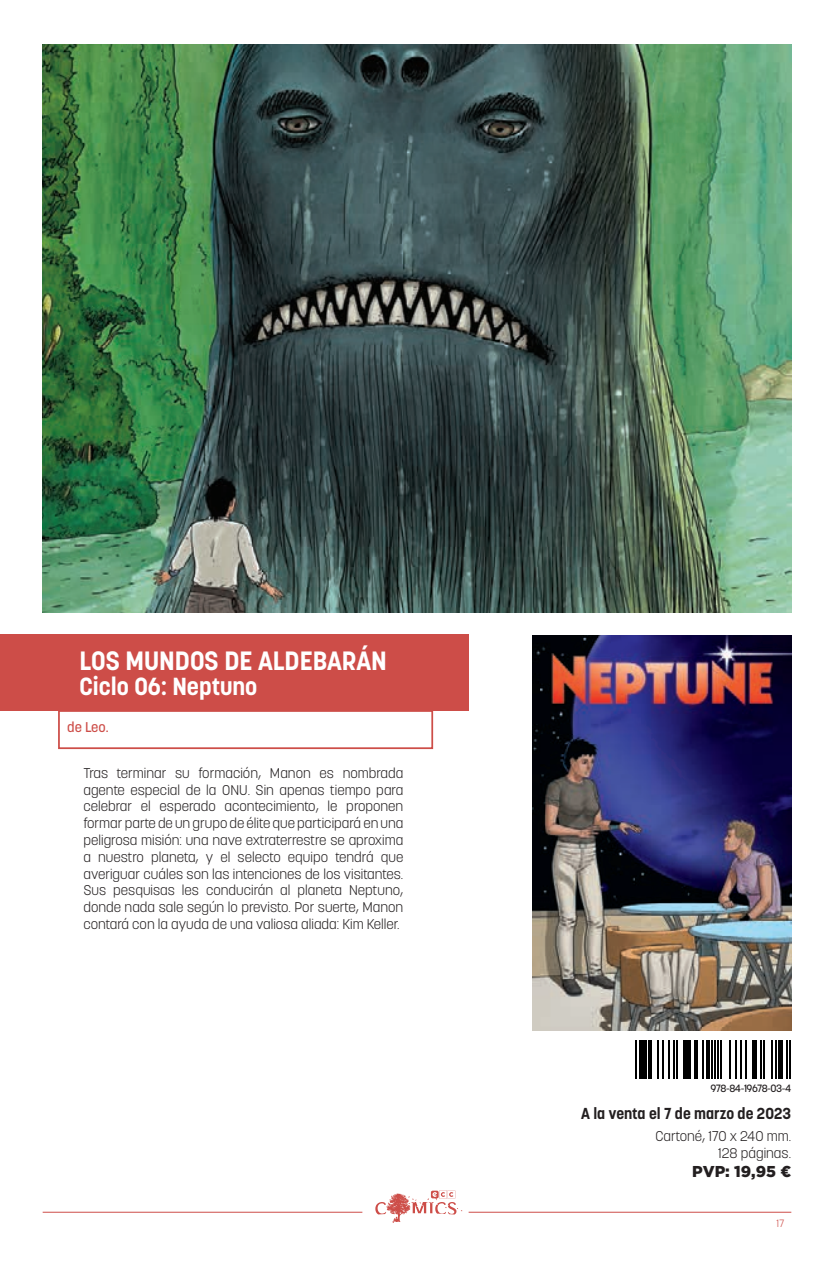
<style>
.page{position:relative;width:834px;height:1275px;background:#fff}
.page>*{position:absolute;margin:0;border:0;box-sizing:border-box;transform-origin:0 0}
.t1{font:700 26.25px "Korolev";color:#fff}
.t2{font:700 24.5px "Korolev";color:#fff}
.t3{font:700 15.75px "Korolev";color:#231f20}
.t4{font:900 15.75px "Gotham";letter-spacing:-.005em;color:#231f20}
.t5{font:300 14px/16.8px "Korolev";color:#231f20;text-align:justify}
.t6{font:500 14px "Korolev";color:#cd4d48}
.t7{font:500 10.5px "Korolev";letter-spacing:-.05em;color:#231f20}
.t8{font:300 10.5px "Korolev";color:#cd4d48}
</style>
<div class="page">
<img style="left:43px;top:45px;width:748px;height:568px">
<div style="left:0;top:634px;width:468px;height:77px;background:#cd4d48"></div>
<div style="left:58px;top:710px;width:375px;height:39px;border:2px solid #cd4d48"></div>
<img style="left:532px;top:635px;width:259px;height:395px">
<svg style="left:640px;top:1040px;width:148px;height:39px"></svg>
<hr style="left:635px;top:1040px;width:2px;height:39px;background:#000">
<hr style="left:638px;top:1040px;width:2px;height:39px;background:#000">
<div style="left:641px;top:1040px;width:5px;height:39px;background:#000"></div>
<hr style="left:648px;top:1040px;width:3px;height:39px;background:#000">
<hr style="left:656px;top:1040px;width:2px;height:39px;background:#000">
<hr style="left:661px;top:1040px;width:2px;height:39px;background:#000">
<hr style="left:668px;top:1040px;width:1px;height:39px;background:#000">
<hr style="left:673px;top:1040px;width:1px;height:39px;background:#000">
<hr style="left:676px;top:1040px;width:2px;height:39px;background:#000">
<svg style="left:682px;top:1040px;width:4px;height:39px"></svg>
<hr style="left:687px;top:1040px;width:4px;height:39px;background:#000">
<hr style="left:694px;top:1040px;width:3px;height:39px;background:#000">
<hr style="left:702px;top:1040px;width:2px;height:39px;background:#000">
<svg style="left:705px;top:1040px;width:4px;height:39px"></svg>
<hr style="left:710px;top:1040px;width:2px;height:39px;background:#000">
<hr style="left:714px;top:1040px;width:1px;height:39px;background:#000">
<hr style="left:717px;top:1040px;width:2px;height:39px;background:#000">
<hr style="left:720px;top:1040px;width:2px;height:39px;background:#000">
<hr style="left:728px;top:1040px;width:2px;height:39px;background:#000">
<hr style="left:735px;top:1040px;width:1px;height:39px;background:#000">
<hr style="left:740px;top:1040px;width:1px;height:39px;background:#000">
<hr style="left:745px;top:1040px;width:1px;height:39px;background:#000">
<div style="left:751px;top:1040px;width:5px;height:39px;background:#000"></div>
<hr style="left:759px;top:1040px;width:2px;height:39px;background:#000">
<hr style="left:763px;top:1040px;width:1px;height:39px;background:#000">
<hr style="left:771px;top:1040px;width:2px;height:39px;background:#000">
<hr style="left:774px;top:1040px;width:2px;height:39px;background:#000">
<div style="left:777px;top:1040px;width:5px;height:39px;background:#000"></div>
<hr style="left:786px;top:1040px;width:1px;height:39px;background:#000">
<hr style="left:789px;top:1040px;width:2px;height:39px;background:#000">
<hr style="left:468px;top:1212px;width:323px;height:1px;background:#cd4d48">
<hr style="left:43px;top:1212px;width:319px;height:1px;background:#cd4d48">
<svg style="left:375px;top:1190px;width:87px;height:33px"></svg>
<h1 class="t1" style="left:79px;top:645px;width:309px">LOS MUNDOS DE ALDEBARÁN</h1>
<h2 class="t2" style="left:79px;top:671px;width:179px">Ciclo 06: Neptuno</h2>
<p class="t6" style="left:67px;top:718px;width:43px">de Leo.</p>
<p class="t5" style="left:83px;top:764px;width:321px">Tras terminar su formación, Manon es nombrada agente especial de la ONU. Sin apenas tiempo para celebrar el esperado acontecimiento, le proponen formar parte de un grupo de élite que participará en una peligrosa misión: una nave extraterrestre se aproxima a nuestro planeta, y el selecto equipo tendrá que averiguar cuáles son las intenciones de los visitantes.<br>Sus pesquisas les conducirán al planeta Neptuno, donde nada sale según lo previsto. Por suerte, Manon contará con la ayuda de una valiosa aliada: Kim Keller.</p>
<p class="t7" style="left:710px;top:1081px;width:82px">978-84-19678-03-4</p>
<p class="t3" style="left:581px;top:1103px;width:211px">A la venta el 7 de marzo de 2023</p>
<p class="t5" style="left:655px;top:1128px;width:137px;text-align:right">Cartoné, 170 x 240 mm.<br>128 páginas.</p>
<p class="t4" style="left:692px;top:1160px;width:100px">PVP: 19,95 €</p>
<p class="t8" style="left:776px;top:1217px;width:9px">17</p>
</div>
